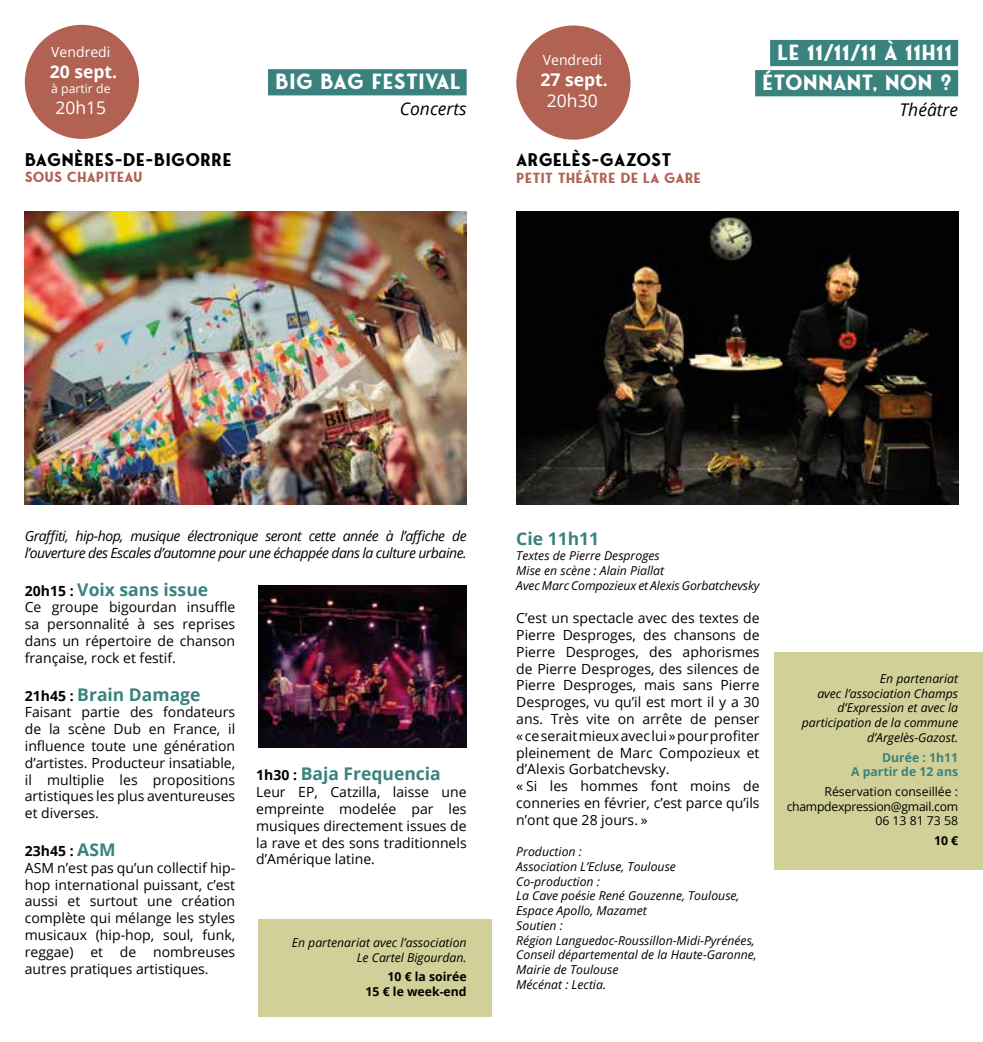
<style>
.page{position:relative;width:983px;height:1042px;background:#fff}
.page>*{position:absolute;margin:0;border:0;box-sizing:border-box;transform-origin:0 0}
.t1{font:700 21px/30.1px "Fonseca";color:#fff;text-align:right}
.t2{font:700 17.5px "Open Sans";color:#3a827e}
.t3{font:700 17.5px "Fonseca";color:#000}
.t4{font:italic 17.5px "Open Sans";color:#000}
.t5{font:700 17.5px "Open Sans";color:#fff}
.t6{font:17.5px "Open Sans";color:#fff}
.t7{font:14px/16.8px "Open Sans";color:#000;text-align:justify}
.t8{font:italic 14px/16.8px "Open Sans";letter-spacing:-.035em;color:#000}
.t9{font:700 14px "Fonseca";color:#b16252}
.t10{font:14px "Open Sans";color:#fff}
.t11{font:italic 12.25px/14.7px "Open Sans";color:#000}
.t12{font:12.25px/14.7px "Open Sans";color:#000;text-align:right}
.t13{font:700 12.25px/14.7px "Open Sans";color:#000;text-align:right}
.t14{font:700 12.25px/14.7px "Open Sans";color:#3a827e;text-align:right}
.t15{font:12.25px "Open Sans";color:#fff}
.s1{color:#3a827e}
.s2{font-size:14px;color:#000}
.s3{font-weight:700}
.s4{font-weight:700;font-size:17.5px;color:#3a827e}
</style>
<div class="page">
<div style="left:25px;top:25px;width:114px;height:114px;background:#b16252;border-radius:50%"></div>
<div style="left:268px;top:69px;width:198px;height:26px;background:#3a827e"></div>
<img style="left:25px;top:211px;width:441px;height:293px">
<img style="left:516px;top:211px;width:441px;height:293px">
<div style="left:516px;top:26px;width:114px;height:114px;background:#b16252;border-radius:50%"></div>
<div style="left:769px;top:40px;width:188px;height:26px;background:#3a827e"></div>
<div style="left:755px;top:70px;width:202px;height:26px;background:#3a827e"></div>
<div style="left:774px;top:652px;width:208px;height:217px;background:#d0d098"></div>
<img style="left:258px;top:586px;width:208px;height:161px">
<div style="left:258px;top:919px;width:233px;height:98px;background:#d0d098"></div>
<p class="t10" style="left:51px;top:43px;width:61px">Vendredi</p>
<p class="t5" style="left:50px;top:60px;width:69px">20 sept.</p>
<p class="t15" style="left:51px;top:80px;width:61px">à partir de</p>
<p class="t6" style="left:55px;top:96px;width:52px">20h15</p>
<p class="t3" style="left:25px;top:148px;width:208px">BAGNÈRES-DE-BIGORRE</p>
<p class="t9" style="left:25px;top:169px;width:119px">SOUS CHAPITEAU</p>
<h1 class="t1" style="left:275px;top:67px;width:193px">BIG BAG FESTIVAL<span class="s1">,</span></h1>
<p class="t4" style="left:400px;top:97px;width:68px">Concerts</p>
<p class="t10" style="left:542px;top:51px;width:61px">Vendredi</p>
<p class="t5" style="left:540px;top:68px;width:69px">27 sept.</p>
<p class="t6" style="left:547px;top:89px;width:52px">20h30</p>
<p class="t3" style="left:516px;top:149px;width:157px">ARGELÈS-GAZOST</p>
<p class="t9" style="left:516px;top:169px;width:186px">PETIT THÉÂTRE DE LA GARE</p>
<h1 class="t1" style="left:762px;top:37px;width:197px">LE 11/11/11 À 11H11<span class="s1">,<br></span>ÉTONNANT, NON ?<span class="s1">,</span></h1>
<p class="t4" style="left:899px;top:98px;width:60px">Théâtre</p>
<p class="t8" style="left:25px;top:527px;width:443px">Graffiti, hip-hop, musique électronique seront cette année à l’affiche de l’ouverture des Escales d’automne pour une échappée dans la culture urbaine.</p>
<p class="t2" style="left:25px;top:577px;width:185px"><span class="s2">20h15 :</span> Voix sans issue</p>
<p class="t7" style="left:25px;top:598px;width:212px">Ce groupe bigourdan insuffle sa personnalité à ses reprises dans un répertoire de chanson française, rock et festif.</p>
<p class="t2" style="left:25px;top:682px;width:177px"><span class="s2">21h45 :</span> Brain Damage</p>
<p class="t7" style="left:25px;top:703px;width:212px">Faisant partie des fondateurs de la scène Dub en France, il influence toute une génération d’artistes. Producteur insatiable, il multiplie les propositions artistiques les plus aventureuses et diverses.</p>
<p class="t7" style="left:25px;top:842px;width:212px;text-align:left"><span class="s3">23h45 :</span> <span class="s4">ASM<br></span>ASM n’est pas qu’un collectif hip&shy;hop international puissant, c’est aussi et surtout une création complète qui mélange les styles musicaux (hip-hop, soul, funk, reggae) et de nombreuses autres pratiques artistiques.</p>
<p class="t2" style="left:256px;top:762px;width:186px"><span class="s2">1h30 :</span> Baja Frequencia</p>
<p class="t7" style="left:256px;top:783px;width:212px">Leur EP, Catzilla, laisse une empreinte modelée par les musiques directement issues de la rave et des sons traditionnels d’Amérique latine.</p>
<p class="t11" style="left:292px;top:935px;width:176px;text-align:right">En partenariat avec l’association<br>Le Cartel Bigourdan.</p>
<p class="t13" style="left:365px;top:969px;width:103px">10 € la soirée<br>15 € le week-end</p>
<p class="t2" style="left:516px;top:527px;width:84px">Cie 11h11</p>
<p class="t11" style="left:516px;top:548px;width:245px">Textes de Pierre Desproges<br>Mise en scène : Alain Piallat<br>Avec Marc Compozieux et Alexis Gorbatchevsky</p>
<p class="t7" style="left:516px;top:609px;width:245px;text-align:left">C’est un spectacle avec des textes de Pierre Desproges, des chansons de Pierre Desproges, des aphorismes de Pierre Desproges, des silences de Pierre Desproges, mais sans Pierre Desproges, vu qu’il est mort il y a 30 ans. Très vite on arrête de penser « ce serait mieux avec lui » pour profiter pleinement de Marc Compozieux et d’Alexis Gorbatchevsky.<br>« Si les hommes font moins de conneries en février, c’est parce qu’ils n’ont que 28 jours. »</p>
<p class="t11" style="left:516px;top:844px;width:242px">Production :<br>Association L’Ecluse, Toulouse<br>Co-production :<br>La Cave poésie René Gouzenne, Toulouse,<br>Espace Apollo, Mazamet<br>Soutien :<br>Région Languedoc-Roussillon-Midi-Pyrénées,<br>Conseil départemental de la Haute-Garonne,<br>Mairie de Toulouse<br>Mécénat : Lectia.</p>
<p class="t11" style="left:801px;top:671px;width:158px;text-align:right">En partenariat<br>avec l’association Champs d’Expression et avec la participation de la commune d’Argelès-Gazost.</p>
<p class="t14" style="left:850px;top:749px;width:109px">Durée : 1h11<br>A partir de 12 ans</p>
<p class="t12" style="left:786px;top:784px;width:173px">Réservation conseillée : champdexpression@gmail.com<br>06 13 81 73 58</p>
<p class="t13" style="left:933px;top:833px;width:26px">10 €</p>
</div>
